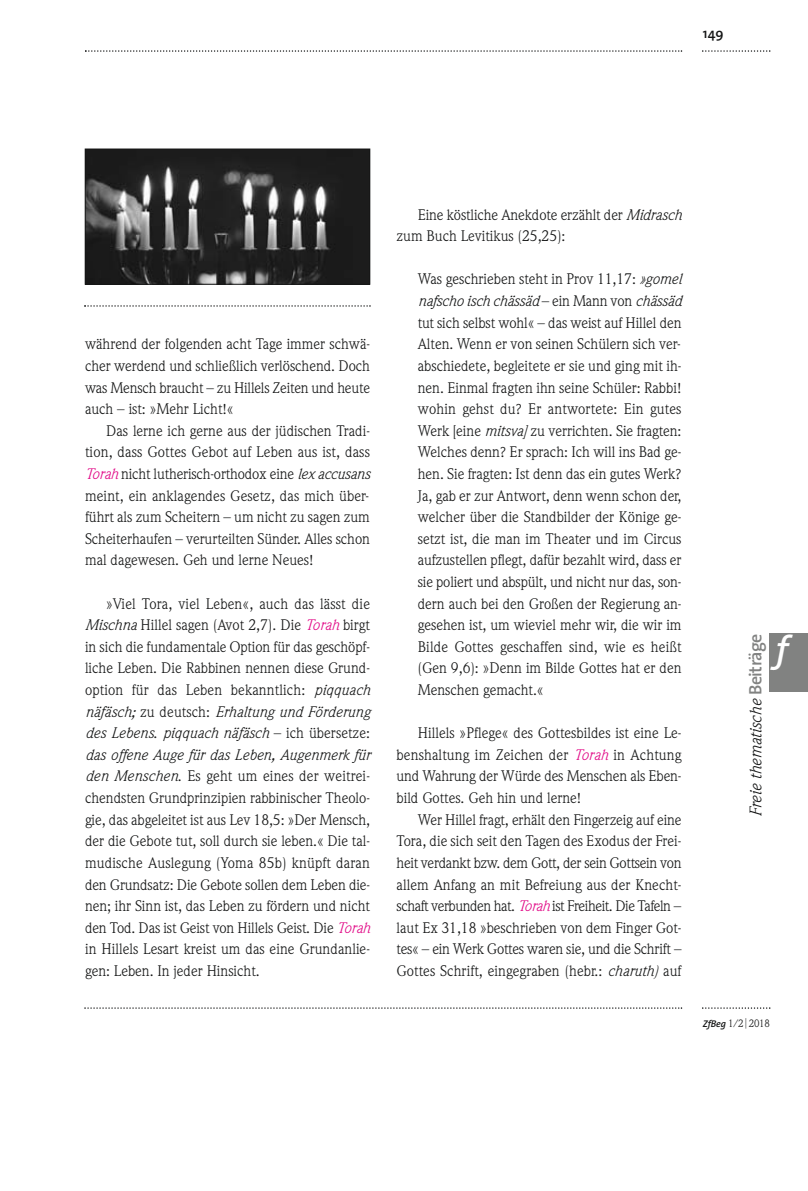
<style>
.page{position:relative;width:808px;height:1191px;background:#fff}
.page>*{position:absolute;margin:0;border:0;box-sizing:border-box;transform-origin:0 0}
.t1{font:italic 600 36px "The Sans";color:#fff}
.t2{font:italic 16.5px "Weidemann";color:#151616}
.t3{font:15px/21.6px "Weidemann";color:#151616;text-align:justify}
.t4{font:600 14.1px "The Sans";color:#151616}
.t5{font:10.5px "Weidemann";color:#151616}
.s1{font-style:italic;color:#e10886}
.s2{font-style:italic}
.s3{font-family:"The Sans";font-weight:600;font-style:normal;font-size:18px;color:#818281}
.s4{font-family:"The Sans";font-weight:600;font-style:italic;font-size:9.75px}
.s5{font-family:"The Sans";font-weight:200}
</style>
<div class="page">
<svg style="left:85px;top:50px;width:597px;height:2px"></svg>
<svg style="left:84px;top:305px;width:287px;height:2px"></svg>
<svg style="left:84px;top:1007px;width:598px;height:1px"></svg>
<svg style="left:702px;top:1007px;width:68px;height:1px"></svg>
<svg style="left:702px;top:50px;width:68px;height:2px"></svg>
<div style="left:770px;top:634px;width:38px;height:58px;background:#818281"></div>
<img style="left:87px;top:151px;width:281px;height:131px">
<div style="left:85px;top:149px;width:285px;height:135px;border:1px solid #151616"></div>
<p class="t4" style="left:703px;top:28px;width:22px">149</p>
<p class="t3" style="left:85px;top:335px;width:286px">während der folgenden acht Tage immer schwä&shy;cher werdend und schließlich verlöschend. Doch was Mensch braucht – zu Hillels Zeiten und heute auch – ist: »Mehr Licht!«</p>
<p class="t3" style="left:85px;top:421px;width:286px;text-indent:21px">Das lerne ich gerne aus der jüdischen Tradi&shy;tion, dass Gottes Gebot auf Leben aus ist, dass <span class="s1">Torah</span> nicht lutherisch-orthodox eine <span class="s2">lex accusans </span>meint, ein anklagendes Gesetz, das mich über&shy;führt als zum Scheitern – um nicht zu sagen zum Scheiterhaufen – verurteilten Sünder. Alles schon mal dagewesen. Geh und lerne Neues!</p>
<p class="t3" style="left:85px;top:594px;width:286px;text-indent:21px">»Viel Tora, viel Leben«, auch das lässt die <span class="s2">Mischna</span> Hillel sagen (Avot 2,7). Die <span class="s1">Torah</span> birgt in sich die fundamentale Option für das geschöpf&shy;liche Leben. Die Rabbinen nennen diese Grund&shy;option für das Leben bekanntlich: <span class="s2">piqquach näfäsch;</span> zu deutsch: <span class="s2">Erhaltung und Förderung des Lebens</span>. <span class="s2">piqquach näfäsch</span> – ich übersetze: <span class="s2">das offene Auge für das Leben, Augenmerk für den Menschen</span>. Es geht um eines der weitrei&shy;chendsten Grundprinzipien rabbinischer Theolo&shy;gie, das abgeleitet ist aus Lev 18,5: »Der Mensch, der die Gebote tut, soll durch sie leben.« Die tal&shy;mudische Auslegung (Yoma 85b) knüpft daran den Grundsatz: Die Gebote sollen dem Leben die&shy;nen; ihr Sinn ist, das Leben zu fördern und nicht den Tod. Das ist Geist von Hillels Geist. Die <span class="s1">Torah </span>in Hillels Lesart kreist um das eine Grundanlie&shy;gen: Leben. In jeder Hinsicht.</p>
<p class="t3" style="left:396px;top:205px;width:286px;text-indent:21px">Eine köstliche Anekdote erzählt der <span class="s2">Midrasch </span>zum Buch Levitikus (25,25):</p>
<p class="t3" style="left:418px;top:270px;width:265px">Was geschrieben steht in Prov 11,17: <span class="s2">»gomel nafscho isch chässäd</span> – ein Mann von <span class="s2">chässäd </span>tut sich selbst wohl« – das weist auf Hillel den Alten. Wenn er von seinen Schülern sich ver&shy;abschiedete, begleitete er sie und ging mit ih&shy;nen. Einmal fragten ihn seine Schüler: Rabbi! wohin gehst du? Er antwortete: Ein gutes Werk [eine <span class="s2">mitsva]</span> zu verrichten. Sie fragten:<br>Welches denn? Er sprach: Ich will ins Bad ge&shy;hen. Sie fragten: Ist denn das ein gutes Werk?<br>Ja, gab er zur Antwort, denn wenn schon der, welcher über die Standbilder der Könige ge&shy;setzt ist, die man im Theater und im Circus aufzustellen pflegt, dafür bezahlt wird, dass er sie poliert und abspült, und nicht nur das, son&shy;dern auch bei den Großen der Regierung an&shy;gesehen ist, um wieviel mehr wir, die wir im Bilde Gottes geschaffen sind, wie es heißt (Gen 9,6): »Denn im Bilde Gottes hat er den Menschen gemacht.«</p>
<p class="t3" style="left:396px;top:723px;width:286px;text-indent:21px">Hillels »Pflege« des Gottesbildes ist eine Le&shy;benshaltung im Zeichen der <span class="s1">Torah</span> in Achtung und Wahrung der Würde des Menschen als Eben&shy;bild Gottes. Geh hin und lerne!</p>
<p class="t3" style="left:396px;top:810px;width:286px;text-indent:21px">Wer Hillel fragt, erhält den Fingerzeig auf eine Tora, die sich seit den Tagen des Exodus der Frei&shy;heit verdankt bzw. dem Gott, der sein Gottsein von allem Anfang an mit Befreiung aus der Knecht&shy;schaft verbunden hat. <span class="s1">Torah</span> ist Freiheit. Die Tafeln – laut Ex 31,18 »beschrieben von dem Finger Got&shy;tes« – ein Werk Gottes waren sie, und die Schrift – Gottes Schrift, eingegraben (hebr.: <span class="s2">charuth)</span> auf</p>
<p class="t2" style="left:750px;top:817px;width:185px;rotate:-90deg">Freie thematische <span class="s3">Beiträge</span></p>
<h1 class="t1" style="left:776px;top:634px;width:14px">f</h1>
<p class="t5" style="left:703px;top:1019px;width:69px"><span class="s4">ZfBeg</span> 1/2<span class="s5">|</span>2018</p>
</div>
